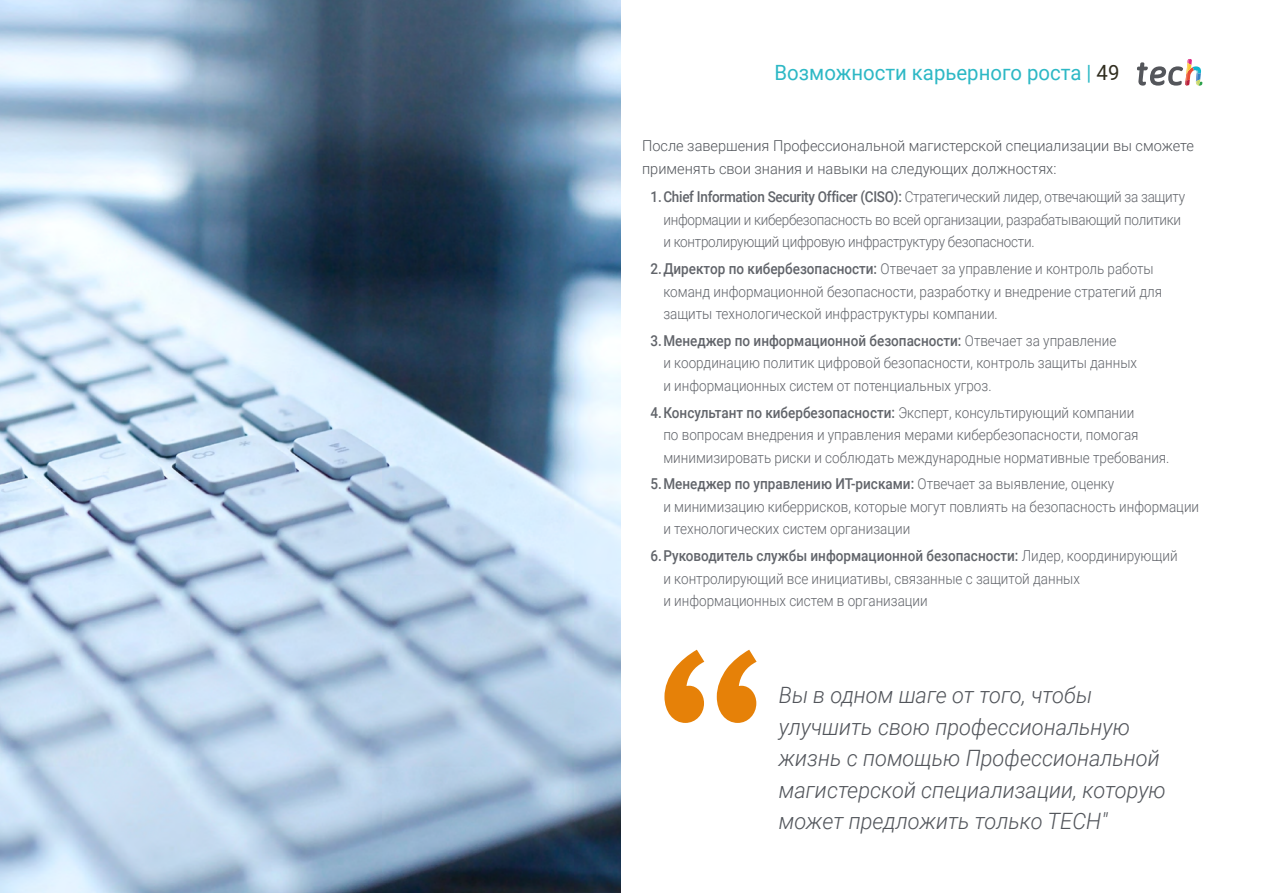
<style>
.page{position:relative;width:1263px;height:893px;background:#fff}
.page>*{position:absolute;margin:0;border:0;box-sizing:border-box;transform-origin:0 0}
.t1{font:italic 300 22.5px/31.5px "Roboto";color:#52555b}
.t2{font:21px "Roboto";color:#2db8c5}
.t3{font:300 15px/22.5px "Roboto";color:#61646a;scale:.9 1}
.t4{font:300 15px/22.5px "Roboto";letter-spacing:-.02em;color:#61646a;scale:.9 1}
.t5{font:300 15px/22.5px "Roboto";color:#52555b}
.s1{color:#312e20}
.s2{font-weight:500}
</style>
<div class="page">
<img style="left:0;top:0;width:621px;height:893px">
<svg style="left:664px;top:650px;width:93px;height:73px"></svg>
<svg style="left:1137px;top:59px;width:65px;height:27px"></svg>
<h2 class="t2" style="left:774px;top:57px;width:346px">Возможности карьерного роста | <span class="s1">49</span></h2>
<p class="t5" style="left:642px;top:134px;width:553px">После завершения Профессиональной магистерской специализации вы сможете применять свои знания и навыки на следующих должностях:</p>
<p class="t4" style="left:663px;top:185px;width:581px;text-indent:-13px"><span class="s2">1.Chief Information Security Officer (CISO):</span> Стратегический лидер, отвечающий за защиту информации и кибербезопасность во всей организации, разрабатывающий политики и контролирующий цифровую инфраструктуру безопасности.</p>
<p class="t3" style="left:663px;top:257px;width:556px;text-indent:-13px"><span class="s2">2.Директор по кибербезопасности:</span> Отвечает за управление и контроль работы команд информационной безопасности, разработку и внедрение стратегий для защиты технологической инфраструктуры компании.</p>
<p class="t3" style="left:663px;top:329px;width:528px;text-indent:-13px"><span class="s2">3.Менеджер по информационной безопасности:</span> Отвечает за управление<br>и координацию политик цифровой безопасности, контроль защиты данных и информационных систем от потенциальных угроз.</p>
<p class="t3" style="left:663px;top:400px;width:564px;text-indent:-13px"><span class="s2">4.Консультант по кибербезопасности:</span> Эксперт, консультирующий компании<br>по вопросам внедрения и управления мерами кибербезопасности, помогая минимизировать риски и соблюдать международные нормативные требования.</p>
<p class="t3" style="left:663px;top:472px;width:597px;text-indent:-13px"><span class="s2">5.Менеджер по управлению ИТ-рисками:</span> Отвечает за выявление, оценку<br>и минимизацию киберрисков, которые могут повлиять на безопасность информации и технологических систем организации</p>
<p class="t3" style="left:663px;top:544px;width:573px;text-indent:-13px"><span class="s2">6.Руководитель службы информационной безопасности:</span> Лидер, координирующий и контролирующий все инициативы, связанные с защитой данных<br>и информационных систем в организации</p>
<h1 class="t1" style="left:779px;top:679px;width:388px">Вы в одном шаге от того, чтобы улучшить свою профессиональную жизнь с помощью Профессиональной магистерской специализации, которую может предложить только TECH"</h1>
</div>
